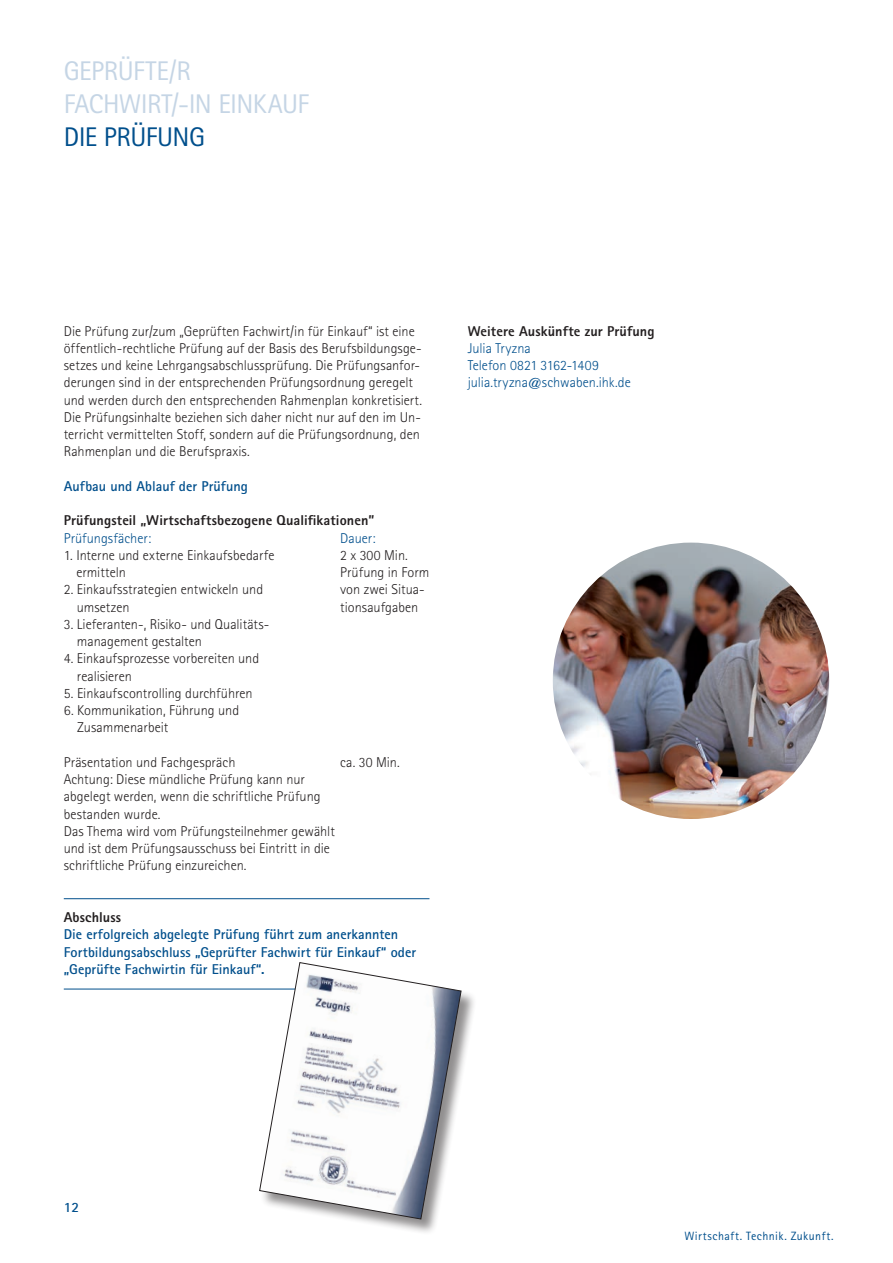
<style>
.page{position:relative;width:893px;height:1263px;background:#fff}
.page>*{position:absolute;margin:0;border:0;box-sizing:border-box;transform-origin:0 0}
.Head{font:27px/33px "Agfa Rotis Sans Serif";letter-spacing:-.02em;color:#c5d5e5}
.Copytext{font:300 14.25px/17.2px "Agfa Rotis Sans Serif";color:#231f20}
.Copytext-2{font:700 14.25px/17.2px "Agfa Rotis Sans Serif";color:#004f8c}
.Copytext-3{font:800 14.25px "Agfa Rotis Sans Serif";letter-spacing:.005em;color:#231f20}
.Copytext-4{font:300 14.25px "Agfa Rotis Sans Serif";color:#004f8c}
.t1{font:12px "Agfa Rotis Sans Serif";letter-spacing:.04em;color:#004f8c}
.s1{color:#004f8c}
</style>
<div class="page">
<hr style="left:64px;top:989px;width:365px;height:1px;background:#004f8c">
<hr style="left:64px;top:898px;width:365px;height:1px;background:#004f8c">
<div style="left:260px;top:963px;width:217px;height:272px;background:#231f20;opacity:.5"></div>
<svg style="left:259px;top:962px;width:203px;height:257px"></svg>
<img style="left:553px;top:543px;width:276px;height:276px;border-radius:138px">
<p class="Head" style="left:64px;top:54px;width:247px">GEPRÜFTE/R<br>FACHWIRT/-IN EINKAUF<br><span class="s1">DIE PRÜFUNG</span></p>
<p class="Copytext" style="left:64px;top:322px;width:360px">Die Prüfung zur/zum „Geprüften Fachwirt/in für Einkauf“ ist eine öffentlich-rechtliche Prüfung auf der Basis des Berufsbildungsge&shy;setzes und keine Lehrgangsabschlussprüfung. Die Prüfungsanfor&shy;derungen sind in der entsprechenden Prüfungsordnung geregelt und werden durch den entsprechenden Rahmenplan konkretisiert.<br>Die Prüfungsinhalte beziehen sich daher nicht nur auf den im Un&shy;terricht vermittelten Stoff, sondern auf die Prüfungsordnung, den Rahmenplan und die Berufspraxis.</p>
<p class="Copytext-2" style="left:64px;top:477px;width:186px">Aufbau und Ablauf der Prüfung</p>
<p class="Copytext-3" style="left:64px;top:511px;width:312px">Prüfungsteil „Wirtschaftsbezogene Qualifikationen”</p>
<p class="Copytext-4" style="left:64px;top:530px;width:89px">Prüfungsfächer:</p>
<p class="Copytext-4" style="left:340px;top:530px;width:37px">Dauer:</p>
<p class="Copytext" style="left:64px;top:546px;width:212px">1. Interne und externe Einkaufsbedarfe</p>
<p class="Copytext" style="left:340px;top:546px;width:69px">2 x 300 Min.</p>
<p class="Copytext" style="left:76px;top:564px;width:51px">ermitteln</p>
<p class="Copytext" style="left:340px;top:564px;width:91px">Prüfung in Form</p>
<p class="Copytext" style="left:64px;top:581px;width:201px">2. Einkaufsstrategien entwickeln und</p>
<p class="Copytext" style="left:340px;top:581px;width:86px">von zwei Situa-</p>
<p class="Copytext" style="left:77px;top:598px;width:54px">umsetzen</p>
<p class="Copytext" style="left:340px;top:598px;width:80px">tionsaufgaben</p>
<p class="Copytext" style="left:77px;top:615px;width:194px;text-indent:-13px">3. Lieferanten-, Risiko- und Qualitäts&shy;management gestalten</p>
<p class="Copytext" style="left:77px;top:650px;width:184px;text-indent:-13px">4. Einkaufsprozesse vorbereiten und realisieren</p>
<p class="Copytext" style="left:64px;top:684px;width:190px">5. Einkaufscontrolling durchführen</p>
<p class="Copytext" style="left:77px;top:702px;width:164px;text-indent:-13px">6. Kommunikation, Führung und<br>Zusammenarbeit</p>
<p class="Copytext" style="left:64px;top:753px;width:173px">Präsentation und Fachgespräch</p>
<p class="Copytext" style="left:340px;top:753px;width:61px">ca. 30 Min.</p>
<p class="Copytext" style="left:64px;top:771px;width:258px">Achtung: Diese mündliche Prüfung kann nur abgelegt werden, wenn die schriftliche Prüfung bestanden wurde.</p>
<p class="Copytext" style="left:64px;top:822px;width:273px">Das Thema wird vom Prüfungsteilnehmer gewählt und ist dem Prüfungsausschuss bei Eintritt in die schriftliche Prüfung einzureichen.</p>
<p class="Copytext-3" style="left:64px;top:908px;width:59px">Abschluss</p>
<p class="Copytext-2" style="left:64px;top:926px;width:354px">Die erfolgreich abgelegte Prüfung führt zum anerkannten<br>Fortbildungsabschluss „Geprüfter Fachwirt für Einkauf“ oder „Geprüfte Fachwirtin für Einkauf“.</p>
<p class="Copytext-3" style="left:468px;top:322px;width:188px">Weitere Auskünfte zur Prüfung</p>
<p class="Copytext-4" style="left:468px;top:340px;width:65px">Julia Tryzna</p>
<p class="Copytext-4" style="left:468px;top:357px;width:133px">Telefon 0821 3162-1409</p>
<p class="Copytext-4" style="left:468px;top:374px;width:165px">julia.tryzna@schwaben.ihk.de</p>
<p class="Copytext-2" style="left:64px;top:1198px;width:17px">12</p>
<p class="t1" style="left:684px;top:1229px;width:151px">Wirtschaft. Technik. Zukunft.</p>
</div>
